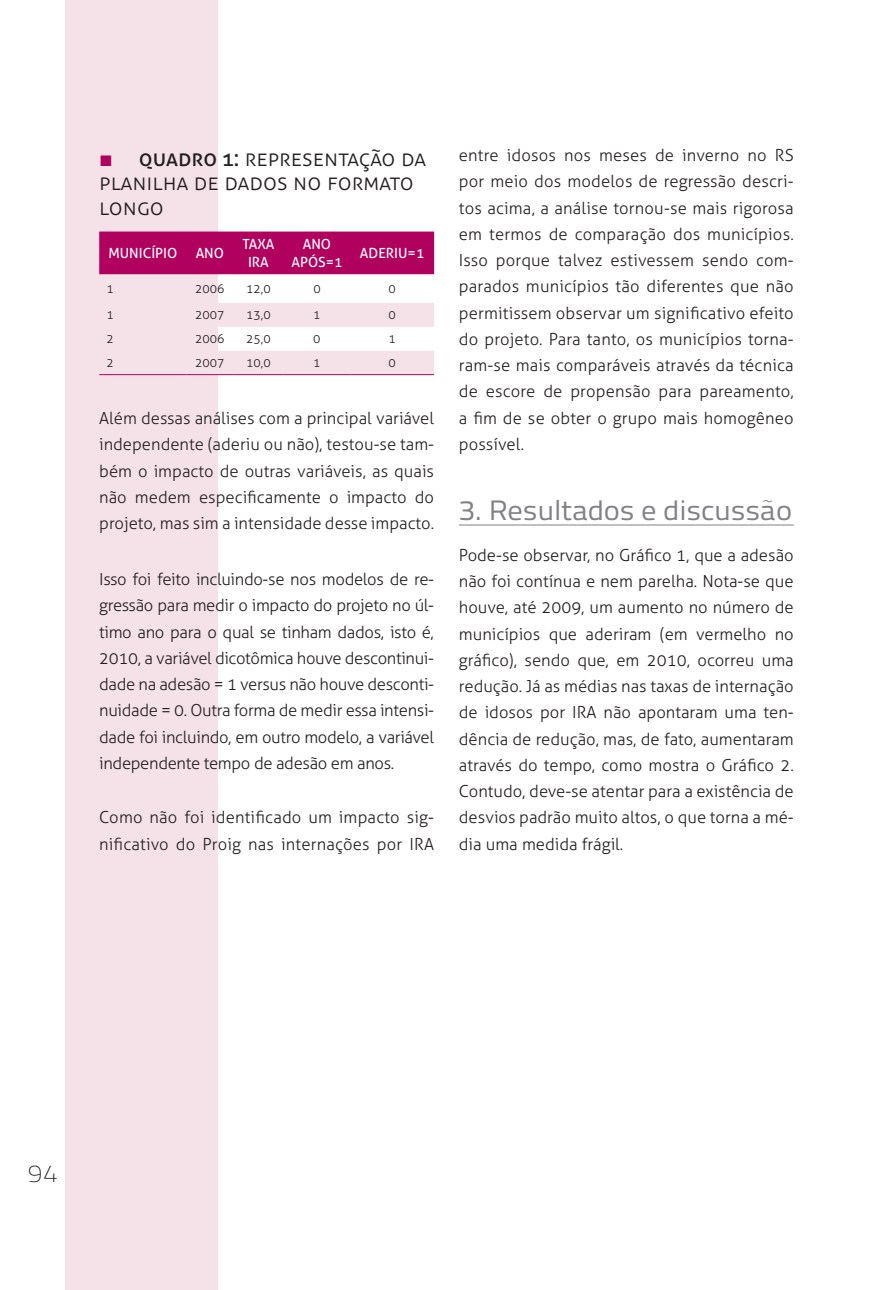
<style>
.page{position:relative;width:893px;height:1290px;background:#fff}
.page>*{position:absolute;margin:0;border:0;box-sizing:border-box;transform-origin:0 0}
.t1{font:28px "Titillium Text 15 L 400 wt";letter-spacing:-.01em;color:#808285;scale:1.09 1}
.t2{font:24.5px "Titillium Text 15 L 1 wt";color:#231f20;scale:1.09 1}
.t3{font:300 22.75px/24.5px "Aller";color:#231f20}
.t4{font:300 16.62px/26.2px "Aller";color:#231f20;text-align:justify}
.t5{font:14px/17.5px "Aller";color:#fff;text-align:center}
.t6{font:300 12.25px "Aller";color:#231f20}
.s1{font-family:"Arial";font-weight:400;color:#b1015e}
.s2{font-weight:400}
</style>
<div class="page">
<div style="left:65px;top:0;width:152px;height:1290px;background:#f5e2e8"></div>
<div style="left:99px;top:232px;width:335px;height:42px;background:#b1015e"></div>
<svg style="left:217px;top:303px;width:217px;height:71px"></svg>
<hr style="left:99px;top:374px;width:88px;height:1px;background:#b1015e">
<hr style="left:187px;top:374px;width:46px;height:1px;background:#b1015e">
<hr style="left:233px;top:374px;width:51px;height:1px;background:#b1015e">
<hr style="left:284px;top:374px;width:66px;height:1px;background:#b1015e">
<hr style="left:350px;top:374px;width:84px;height:1px;background:#b1015e">
<hr style="left:459px;top:524px;width:335px;height:1px;background:#808285">
<h3 class="t3" style="left:99px;top:145px;width:328px"><span class="s1">■</span> <span class="s2">Quadro 1:</span> Representação da planilha de dados no formato longo</h3>
<p class="t5" style="left:108px;top:244px;width:70px">MUNICÍPIO</p>
<p class="t5" style="left:196px;top:244px;width:30px">ANO</p>
<p class="t5" style="left:242px;top:236px;width:34px">TAXA<br>IRA</p>
<p class="t5" style="left:291px;top:236px;width:53px">ANO<br>APÓS=1</p>
<p class="t5" style="left:360px;top:244px;width:66px">ADERIU=1</p>
<p class="t6" style="left:107px;top:281px;width:9px">1</p>
<p class="t6" style="left:195px;top:281px;width:31px">2006</p>
<p class="t6" style="left:246px;top:281px;width:26px">12,0</p>
<p class="t6" style="left:313px;top:281px;width:9px">0</p>
<p class="t6" style="left:388px;top:281px;width:9px">0</p>
<p class="t6" style="left:107px;top:308px;width:9px">1</p>
<p class="t6" style="left:195px;top:308px;width:31px">2007</p>
<p class="t6" style="left:246px;top:308px;width:26px">13,0</p>
<p class="t6" style="left:313px;top:308px;width:9px">1</p>
<p class="t6" style="left:388px;top:308px;width:9px">0</p>
<p class="t6" style="left:107px;top:332px;width:9px">2</p>
<p class="t6" style="left:195px;top:332px;width:31px">2006</p>
<p class="t6" style="left:246px;top:332px;width:26px">25,0</p>
<p class="t6" style="left:313px;top:332px;width:9px">0</p>
<p class="t6" style="left:388px;top:332px;width:9px">1</p>
<p class="t6" style="left:107px;top:355px;width:9px">2</p>
<p class="t6" style="left:195px;top:355px;width:31px">2007</p>
<p class="t6" style="left:246px;top:355px;width:26px">10,0</p>
<p class="t6" style="left:313px;top:355px;width:9px">1</p>
<p class="t6" style="left:388px;top:355px;width:9px">0</p>
<p class="t4" style="left:99px;top:405px;width:336px">Além dessas análises com a principal variável independente (aderiu ou não), testou-se tam&shy;bém o impacto de outras variáveis, as quais não medem especificamente o impacto do projeto, mas sim a intensidade desse impacto.</p>
<p class="t4" style="left:99px;top:566px;width:336px">Isso foi feito incluindo-se nos modelos de re&shy;gressão para medir o impacto do projeto no úl&shy;timo ano para o qual se tinham dados, isto é, 2010, a variável dicotômica houve descontinui&shy;dade na adesão = 1 versus não houve desconti&shy;nuidade = 0. Outra forma de medir essa intensi&shy;dade foi incluindo, em outro modelo, a variável independente tempo de adesão em anos.</p>
<p class="t4" style="left:99px;top:804px;width:336px">Como não foi identificado um impacto sig&shy;nificativo do Proig nas internações por IRA</p>
<p class="t4" style="left:459px;top:142px;width:336px">entre idosos nos meses de inverno no RS por meio dos modelos de regressão descri&shy;tos acima, a análise tornou-se mais rigorosa em termos de comparação dos municípios.<br>Isso porque talvez estivessem sendo com&shy;parados municípios tão diferentes que não permitissem observar um significativo efeito do projeto. Para tanto, os municípios torna&shy;ram-se mais comparáveis através da técnica de escore de propensão para pareamento, a fim de se obter o grupo mais homogêneo possível.</p>
<h1 class="t1" style="left:459px;top:493px;width:307px">3. Resultados e discussão</h1>
<p class="t4" style="left:459px;top:542px;width:336px">Pode-se observar, no Gráfico 1, que a adesão não foi contínua e nem parelha. Nota-se que houve, até 2009, um aumento no número de municípios que aderiram (em vermelho no gráfico), sendo que, em 2010, ocorreu uma redução. Já as médias nas taxas de internação de idosos por IRA não apontaram uma ten&shy;dência de redução, mas, de fato, aumentaram através do tempo, como mostra o Gráfico 2.<br>Contudo, deve-se atentar para a existência de desvios padrão muito altos, o que torna a mé&shy;dia uma medida frágil.</p>
<h2 class="t2" style="left:28px;top:1159px;width:29px">94</h2>
</div>
